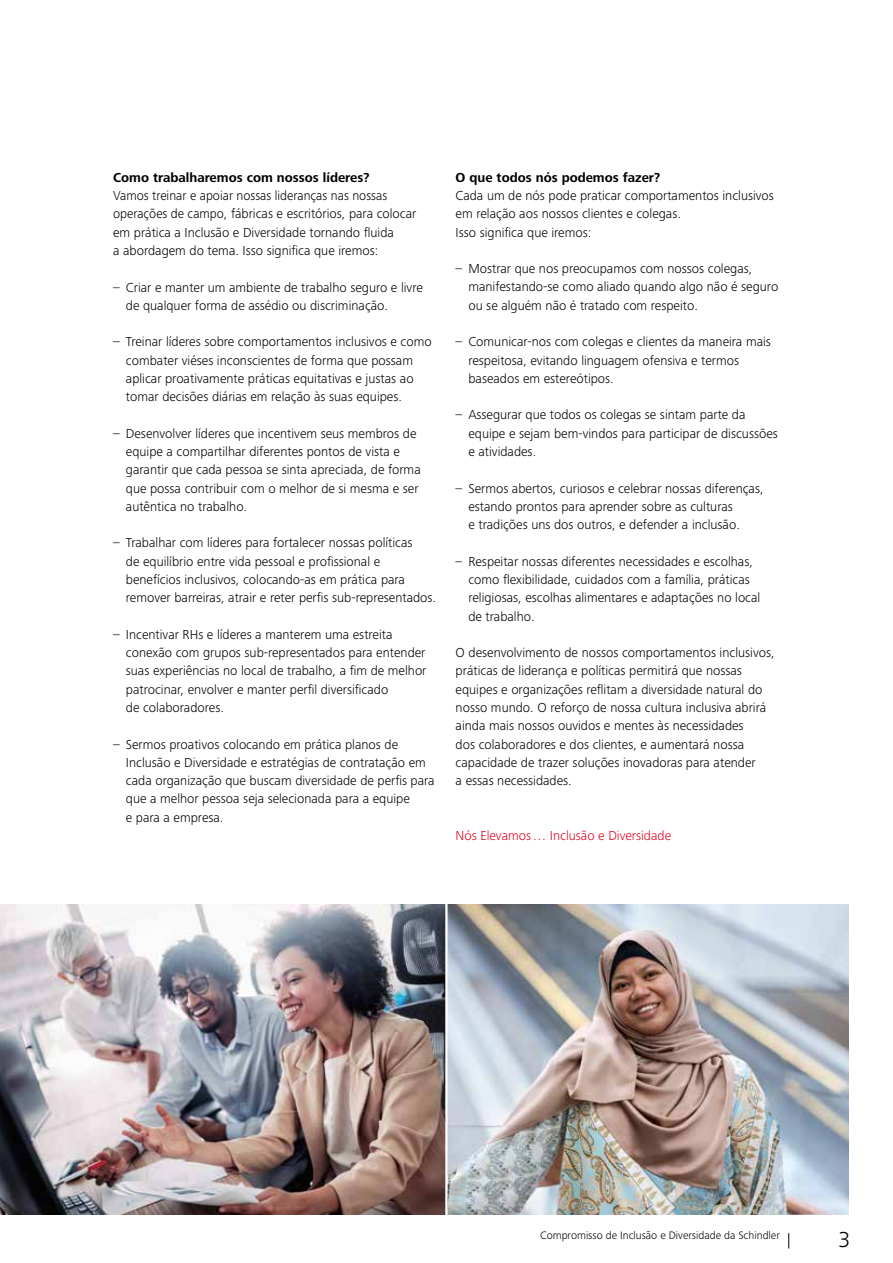
<style>
.page{position:relative;width:893px;height:1263px;background:#fff}
.page>*{position:absolute;margin:0;border:0;box-sizing:border-box;transform-origin:0 0}
.t1{font:300 22.5px "Frutiger Next LTW1 G";color:#000}
.t2{font:300 13.5px/18.3px "Frutiger Next LTW1 G";color:#000}
.t3{font:700 13.5px "Frutiger Next LTW1 G";color:#000}
.t4{font:300 13.5px "Frutiger Next LTW1 G";color:#e3001c}
.t5{font:300 11.25px "Frutiger Next LTW1 G";color:#000}
</style>
<div class="page">
<svg style="left:788px;top:1233px;width:1px;height:15px"></svg>
<img style="left:0;top:904px;width:445px;height:311px">
<img style="left:448px;top:904px;width:400px;height:311px">
<h5 class="t3" style="left:113px;top:170px;width:258px">Como trabalharemos com nossos líderes?</h5>
<p class="t2" style="left:113px;top:186px;width:305px">Vamos treinar e apoiar nossas lideranças nas nossas operações de campo, fábricas e escritórios, para colocar em prática a Inclusão e Diversidade tornando fuida<br>a abordagem do tema. Isso signifca que iremos:</p>
<p class="t2" style="left:126px;top:278px;width:298px;text-indent:-13px">– Criar e manter um ambiente de trabalho seguro e livre de qualquer forma de assédio ou discriminação.</p>
<p class="t2" style="left:126px;top:333px;width:307px;text-indent:-13px">– Treinar líderes sobre comportamentos inclusivos e como combater viéses inconscientes de forma que possam aplicar proativamente práticas equitativas e justas ao tomar decisões diárias em relação às suas equipes.</p>
<p class="t2" style="left:126px;top:424px;width:296px;text-indent:-13px">– Desenvolver líderes que incentivem seus membros de equipe a compartilhar diferentes pontos de vista e garantir que cada pessoa se sinta apreciada, de forma que possa contribuir com o melhor de si mesma e ser autêntica no trabalho.</p>
<p class="t2" style="left:126px;top:534px;width:312px;text-indent:-13px">– Trabalhar com líderes para fortalecer nossas políticas<br>de equilíbrio entre vida pessoal e profssional e benefícios inclusivos, colocando-as em prática para remover barreiras, atrair e reter perfs sub-representados.</p>
<p class="t2" style="left:126px;top:625px;width:302px;text-indent:-13px">– Incentivar RHs e líderes a manterem uma estreita conexão com grupos sub-representados para entender suas experiências no local de trabalho, a fm de melhor patrocinar, envolver e manter perfl diversifcado<br>de colaboradores.</p>
<p class="t2" style="left:126px;top:735px;width:310px;text-indent:-13px">– Sermos proativos colocando em prática planos de Inclusão e Diversidade e estratégias de contratação em cada organização que buscam diversidade de perfs para que a melhor pessoa seja selecionada para a equipe<br>e para a empresa.</p>
<h5 class="t3" style="left:456px;top:169px;width:206px">O que todos nós podemos fazer?</h5>
<p class="t2" style="left:456px;top:186px;width:320px">Cada um de nós pode praticar comportamentos inclusivos em relação aos nossos clientes e colegas.<br>Isso signifca que iremos:</p>
<p class="t2" style="left:468px;top:259px;width:311px;text-indent:-13px">– Mostrar que nos preocupamos com nossos colegas, manifestando-se como aliado quando algo não é seguro ou se alguém não é tratado com respeito.</p>
<p class="t2" style="left:468px;top:333px;width:304px;text-indent:-13px">– Comunicar-nos com colegas e clientes da maneira mais respeitosa, evitando linguagem ofensiva e termos baseados em estereótipos.</p>
<p class="t2" style="left:468px;top:406px;width:311px;text-indent:-13px">– Assegurar que todos os colegas se sintam parte da equipe e sejam bem-vindos para participar de discussões e atividades.</p>
<p class="t2" style="left:468px;top:479px;width:297px;text-indent:-13px">– Sermos abertos, curiosos e celebrar nossas diferenças, estando prontos para aprender sobre as culturas<br>e tradições uns dos outros, e defender a inclusão.</p>
<p class="t2" style="left:468px;top:552px;width:293px;text-indent:-13px">– Respeitar nossas diferentes necessidades e escolhas, como fexibilidade, cuidados com a família, práticas religiosas, escolhas alimentares e adaptações no local de trabalho.</p>
<p class="t2" style="left:456px;top:643px;width:321px">O desenvolvimento de nossos comportamentos inclusivos, práticas de liderança e políticas permitirá que nossas equipes e organizações refitam a diversidade natural do nosso mundo. O reforço de nossa cultura inclusiva abrirá ainda mais nossos ouvidos e mentes às necessidades<br>dos colaboradores e dos clientes, e aumentará nossa capacidade de trazer soluções inovadoras para atender<br>a essas necessidades.</p>
<p class="t4" style="left:456px;top:828px;width:217px">Nós Elevamos… Inclusão e Diversidade</p>
<p class="t5" style="left:540px;top:1228px;width:241px">Compromisso de Inclusão e Diversidade da Schindler</p>
<h1 class="t1" style="left:838px;top:1227px;width:13px">3</h1>
</div>
